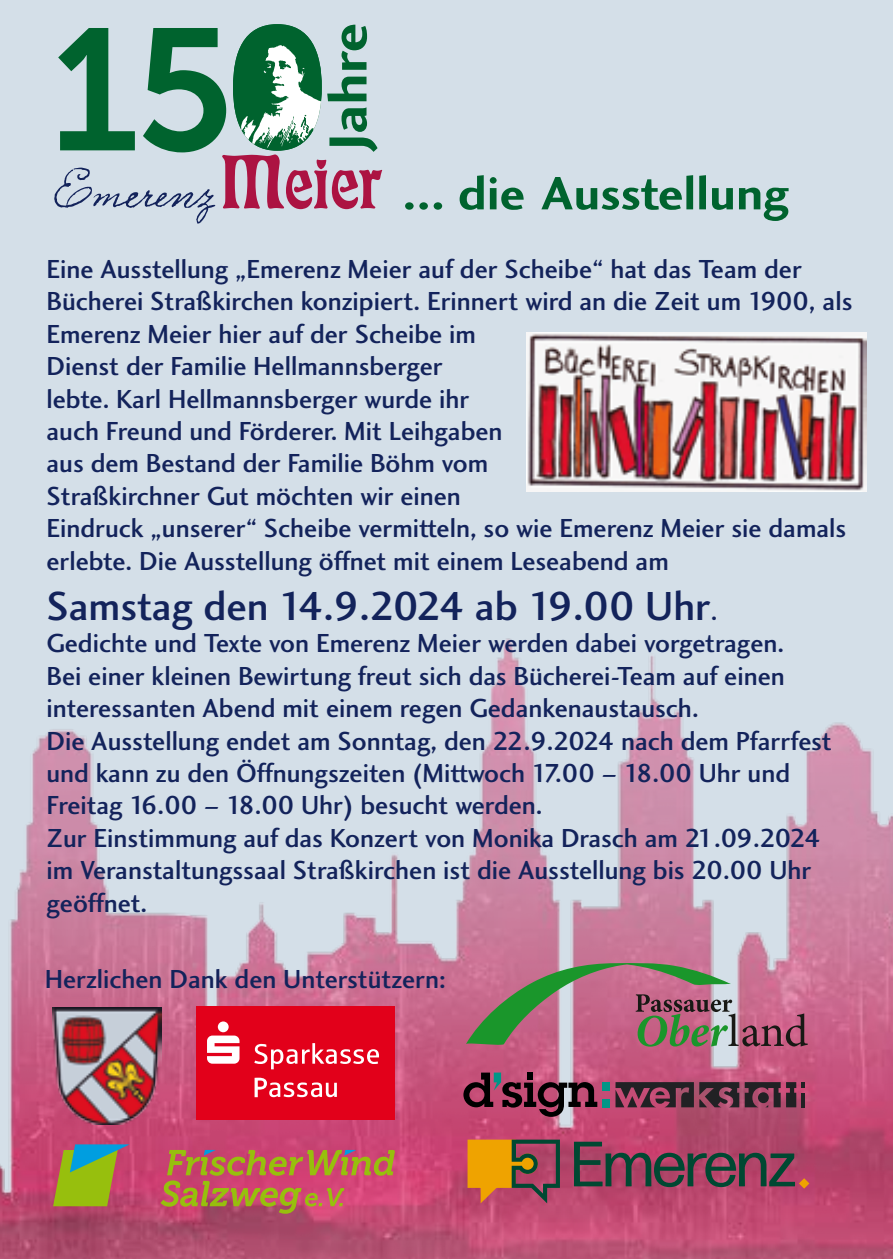
<style>
.page{position:relative;width:893px;height:1259px;background:#d4dfe8}
.page>*{position:absolute;margin:0;border:0;box-sizing:border-box;transform-origin:0 0}
.t1{font:172.2px "Museo Sans 700";color:#00632e}
.t2{font:75px "Eckmann";color:#ac1342}
.t3{font:55.5px "Charlotte Sans Bold Plain";color:#00632e;scale:1.05 1}
.t4{font:48.3px "Charlotte Sans Bold Plain";color:#00632e;scale:1.05 1}
.t5{font:42px "Charlotte Sans Medium Plain";color:#13235b}
.t6{font:27px/32.4px "Charlotte Sans Medium Plain";color:#13235b}
.s1{font-size:27px}
</style>
<div class="page">
<img style="left:0;top:638px;width:893px;height:621px">
<svg style="left:233px;top:24px;width:89px;height:127px"></svg>
<svg style="left:54px;top:167px;width:161px;height:57px"></svg>
<svg style="left:463px;top:1072px;width:134px;height:45px"></svg>
<div style="left:602px;top:1099px;width:8px;height:8px;background:#009687"></div>
<div style="left:602px;top:1082px;width:8px;height:8px;background:#009687"></div>
<svg style="left:802px;top:1082px;width:3px;height:6px"></svg>
<hr style="left:802px;top:1092px;width:3px;height:15px;background:#212124">
<svg style="left:745px;top:1082px;width:51px;height:25px"></svg>
<svg style="left:615px;top:1082px;width:124px;height:25px"></svg>
<svg style="left:53px;top:1144px;width:77px;height:62px"></svg>
<svg style="left:161px;top:1150px;width:234px;height:63px"></svg>
<div style="left:196px;top:1006px;width:198px;height:114px;background:#e2001a"></div>
<svg style="left:207px;top:1021px;width:32px;height:42px"></svg>
<svg style="left:254px;top:1043px;width:125px;height:26px"></svg>
<svg style="left:255px;top:1077px;width:82px;height:20px"></svg>
<img style="left:53px;top:1007px;width:108px;height:117px">
<svg style="left:466px;top:962px;width:342px;height:84px"></svg>
<svg style="left:574px;top:1141px;width:238px;height:50px"></svg>
<svg style="left:465px;top:1137px;width:95px;height:71px"></svg>
<img style="left:526px;top:332px;width:340px;height:159px">
<h3 class="t3" style="left:316px;top:150px;width:122px;rotate:-90deg">Jahre</h3>
<h1 class="t1" style="left:51px;top:-5px;width:184px">15</h1>
<h2 class="t2" style="left:220px;top:141px;width:163px">Meier</h2>
<h3 class="t4" style="left:402px;top:165px;width:370px">... die Ausstellung</h3>
<p class="t6" style="left:46px;top:253px;width:807px">Eine Ausstellung „Emerenz Meier auf der Scheibe“ hat das Team der Bücherei Straßkirchen konzipiert. Erinnert wird an die Zeit um 1900, als Emerenz Meier hier auf der Scheibe im<br>Dienst der Familie Hellmannsberger<br>lebte. Karl Hellmannsberger wurde ihr<br>auch Freund und Förderer. Mit Leihgaben<br>aus dem Bestand der Familie Böhm vom<br>Straßkirchner Gut möchten wir einen<br>Eindruck „unserer“ Scheibe vermitteln, so wie Emerenz Meier sie damals erlebte. Die Ausstellung öffnet mit einem Leseabend am</p>
<h3 class="t5" style="left:46px;top:582px;width:672px">Samstag den 14.9.2024 ab 19.00 Uhr<span class="s1">.</span></h3>
<p class="t6" style="left:46px;top:627px;width:787px">Gedichte und Texte von Emerenz Meier werden dabei vorgetragen.<br>Bei einer kleinen Bewirtung freut sich das Bücherei-Team auf einen interessanten Abend mit einem regen Gedankenaustausch.<br>Die Ausstellung endet am Sonntag, den 22.9.2024 nach dem Pfarrfest und kann zu den Öffnungszeiten (Mittwoch 17.00 – 18.00 Uhr und Freitag 16.00 – 18.00 Uhr) besucht werden.<br>Zur Einstimmung auf das Konzert von Monika Drasch am 21.09.2024 im Veranstaltungssaal Straßkirchen ist die Ausstellung bis 20.00 Uhr geöffnet.</p>
<p class="t6" style="left:45px;top:963px;width:403px">Herzlichen Dank den Unterstützern:</p>
</div>
